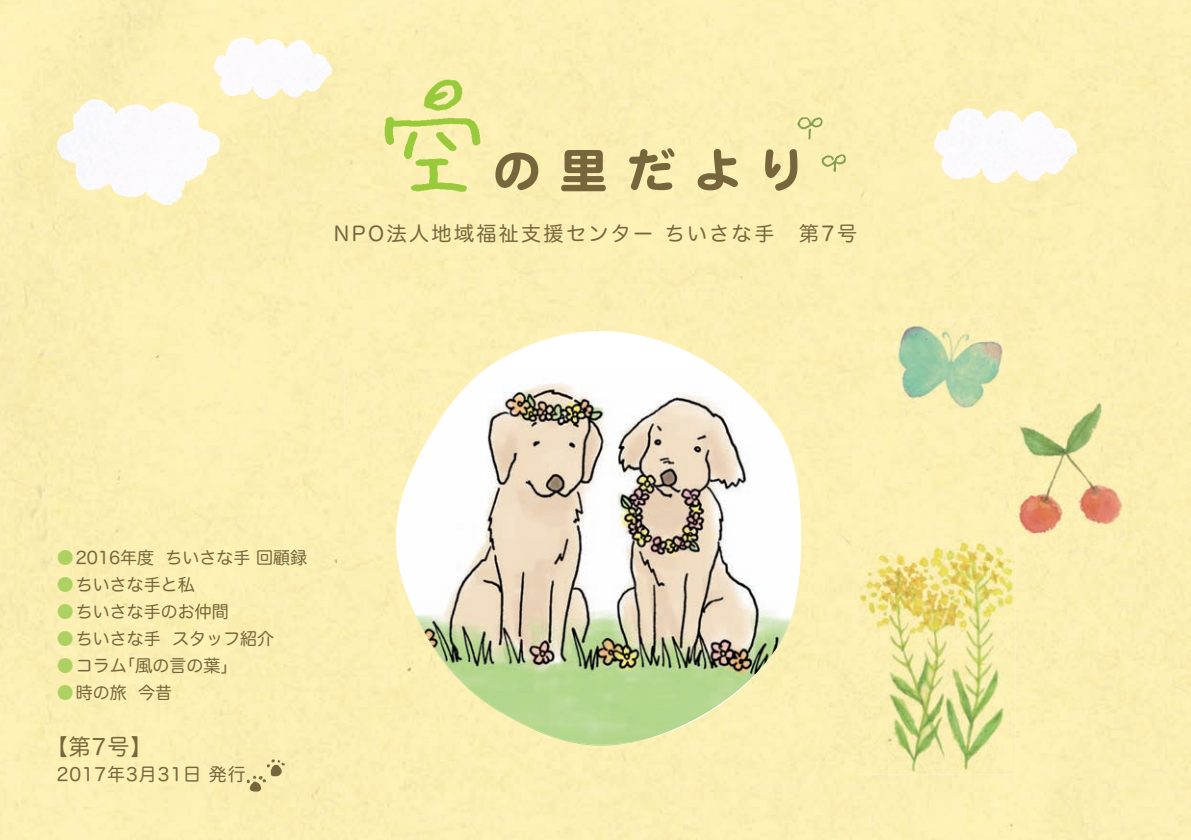
<style>
.page{position:relative;width:1191px;height:840px;background:#fff}
.page>*{position:absolute;margin:0;border:0;box-sizing:border-box;transform-origin:0 0}
.t1{font:50px "DF Maru Gothic Std W9";letter-spacing:.34em;color:#77663c}
.t2{font:22px "Hira Maru Pro W4";color:#77663c}
.t3{font:20px "Hira Maru Pro W4";letter-spacing:.12em;color:#77663c}
.t4{font:18px "Hira Maru Pro W4";letter-spacing:.05em;color:#77663c}
.t5{font:17px/27px "Hira Maru Pro W4";color:#77663c}
.s1{color:#add261}
</style>
<div class="page">
<img style="left:244px;top:755px;width:43px;height:37px">
<svg style="left:396px;top:331px;width:405px;height:413px;fill:#fdf1b6"></svg>
<img style="left:983px;top:390px;width:172px;height:177px">
<img style="left:857px;top:538px;width:158px;height:236px">
<img style="left:892px;top:313px;width:118px;height:104px">
<img style="left:214px;top:37px;width:36px;height:59px">
<img style="left:57px;top:99px;width:38px;height:68px">
<img style="left:194px;top:149px;width:25px;height:29px">
<img style="left:934px;top:108px;width:33px;height:71px">
<img style="left:377px;top:72px;width:111px;height:126px">
<img style="left:797px;top:113px;width:54px;height:64px">
<div style="left:344px;top:370px;width:456px;height:375px;background:#fcf0b4"></div>
<img style="left:396px;top:370px;width:404px;height:374px">
<h1 class="t1" style="left:491px;top:143px;width:316px">の里だより</h1>
<p class="t3" style="left:665px;top:216px;width:194px">ちいさな手　第7号</p>
<p class="t3" style="left:334px;top:216px;width:321px">NPO法人地域福祉支援センター</p>
<p class="t5" style="left:57px;top:542px;width:99px"><span class="s1">●</span>2016年度</p>
<p class="t5" style="left:57px;top:569px;width:140px"><span class="s1">●</span>ちいさな手と私</p>
<p class="t5" style="left:172px;top:596px;width:103px;text-indent:-115px"><span class="s1">●</span>ちいさな手のお仲間<br>スタッフ紹介</p>
<p class="t5" style="left:165px;top:542px;width:143px">ちいさな手回顧録</p>
<p class="t5" style="left:118px;top:623px;width:120px;text-indent:-62px"><span class="s1">●</span>ちいさな手<br>「風の言の葉「</p>
<p class="t5" style="left:57px;top:650px;width:72px"><span class="s1">●</span>コラム</p>
<p class="t5" style="left:57px;top:677px;width:72px"><span class="s1">●</span>時の旅</p>
<p class="t2" style="left:46px;top:726px;width:108px">【第7号【</p>
<p class="t4" style="left:57px;top:758px;width:190px">2017年3月31日発行</p>
<p class="t5" style="left:138px;top:677px;width:35px">今昔</p>
</div>
